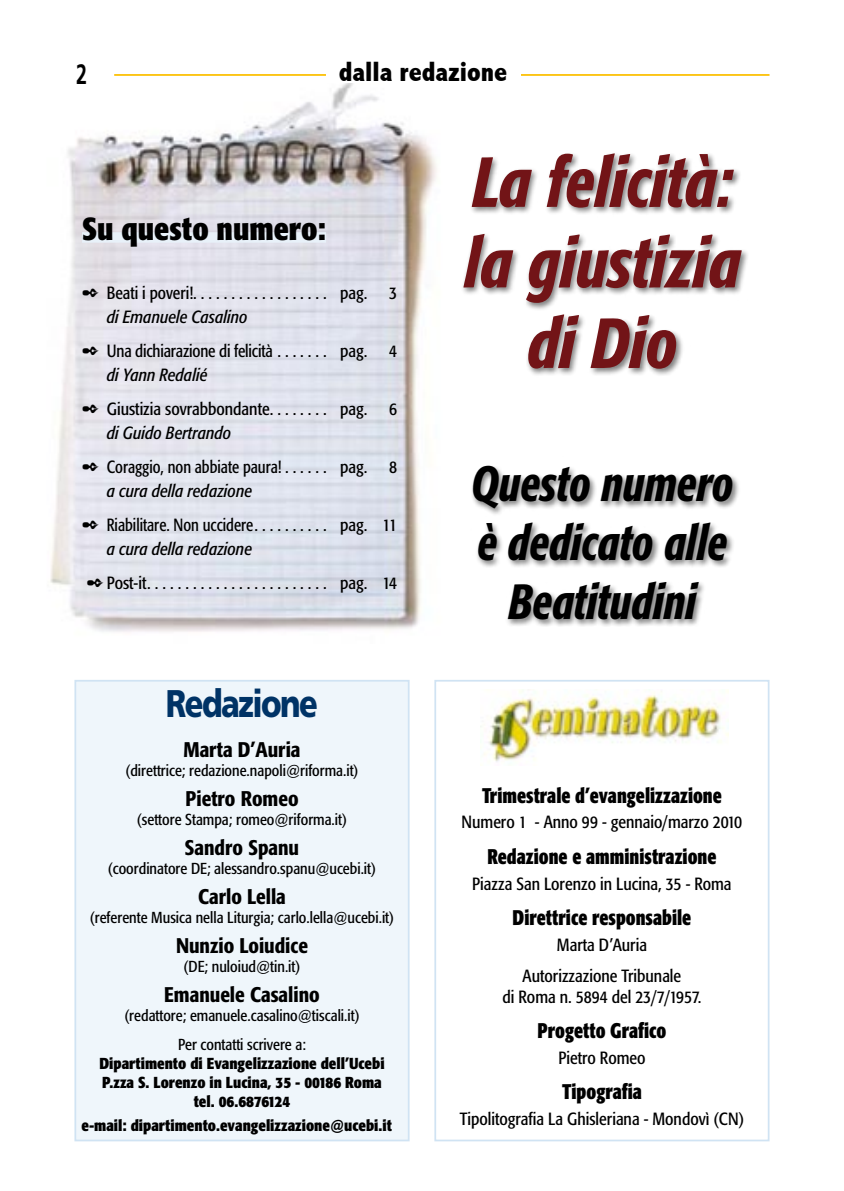
<style>
.page{position:relative;width:844px;height:1191px;background:#fff}
.page>*{position:absolute;margin:0;border:0;box-sizing:border-box;transform-origin:0 0}
.t1{font:italic 500 condensed 70px/80.5px "Formata";color:#721417;text-align:center;scale:.91 1}
.t2{font:italic 500 condensed 49px/58.8px "Formata";color:#000;text-align:center;scale:.88 1}
.t3{font:900 38.5px "Frutiger";letter-spacing:-.05em;color:#036;scale:.8 1}
.t4{font:700 condensed 31.5px "Formata";color:#000}
.t5{font:800 condensed 28px "Abadi";color:#000}
.t6{font:700 28px "Frutiger";color:#000;scale:.7 1}
.t7{font:700 condensed 21px "Formata";color:#000;scale:.9 1}
.t8{font:500 condensed 21px "Formata";color:#000}
.t9{font:condensed 17.5px/33.9px "Formata";color:#000}
.t10{font:condensed 17.5px/33.9px "Formata";color:#000;scale:.93 1}
.t11{font:condensed 17.5px/33.9px "Formata";color:#000;scale:.96 1}
.t12{font:condensed 15.75px/28.9px "Formata";color:#000;text-align:center}
.t13{font:700 condensed 15.75px/18.9px "Formata";color:#000;text-align:center}
.s1{font-style:italic}
</style>
<div class="page">
<img style="left:50px;top:83px;width:387px;height:549px">
<div style="left:82px;top:232px;width:244px;height:11px;background:#e8f1f9"></div>
<div style="left:434px;top:680px;width:335px;height:461px;border:2px solid #d0e3f3"></div>
<img style="left:480px;top:691px;width:248px;height:71px">
<div style="left:75px;top:680px;width:333px;height:460px;background:#eff6fb"></div>
<div style="left:74px;top:680px;width:335px;height:461px;border:2px solid #d0e3f3"></div>
<div style="left:460px;top:151px;width:288px;height:476px;background:#000;opacity:.5"></div>
<hr style="left:114px;top:74px;width:655px;height:2px;background:#fcbf00">
<div style="left:325px;top:50px;width:195px;height:33px;background:#fff"></div>
<h3 class="t6" style="left:76px;top:57px;width:17px">2</h3>
<h3 class="t5" style="left:339px;top:55px;width:170px">dalla redazione</h3>
<h3 class="t4" style="left:82px;top:209px;width:245px">Su questo numero:</h3>
<p class="t9" style="left:82px;top:276px;width:284px">✒ Beati i poveri! . . . . . . . . . . . . . . . . . . pag.</p>
<p class="t9" style="left:389px;top:276px;width:10px">3</p>
<p class="t11" style="left:82px;top:300px;width:296px;text-indent:25px"><span class="s1">di Emanuele Casalino<br></span>✒ Una dichiarazione di felicità . . . . . . . pag.</p>
<p class="t9" style="left:389px;top:334px;width:10px">4</p>
<p class="t9" style="left:82px;top:358px;width:284px;text-indent:25px"><span class="s1">di Yann Redalié<br></span>✒ Giustizia sovrabbondante . . . . . . . . pag.</p>
<p class="t9" style="left:389px;top:392px;width:10px">6</p>
<p class="t10" style="left:82px;top:416px;width:306px;text-indent:25px"><span class="s1">di Guido Bertrando<br></span>✒ Coraggio, non abbiate paura! . . . . . . pag.</p>
<p class="t9" style="left:389px;top:450px;width:10px">8</p>
<p class="t10" style="left:82px;top:474px;width:340px;text-indent:25px"><span class="s1">a cura della redazione<br></span>✒ Riabilitare. Non uccidere . . . . . . . . . . pag. 11</p>
<p class="t9" style="left:87px;top:532px;width:312px;text-indent:20px"><span class="s1">a cura della redazione<br></span>✒ Post-it . . . . . . . . . . . . . . . . . . . . . . . . pag. 14</p>
<h3 class="t3" style="left:166px;top:680px;width:192px">Redazione</h3>
<p class="t8" style="left:183px;top:736px;width:118px">Marta D’Auria</p>
<p class="t12" style="left:125px;top:756px;width:234px">(direttrice; redazione.napoli@riforma.it)</p>
<p class="t8" style="left:185px;top:786px;width:114px">Pietro Romeo</p>
<p class="t12" style="left:137px;top:805px;width:211px">(settore Stampa; romeo@riforma.it)</p>
<p class="t8" style="left:185px;top:835px;width:116px">Sandro Spanu</p>
<p class="t12" style="left:108px;top:854px;width:269px">(coordinatore DE; alessandro.spanu@ucebi.it)</p>
<p class="t8" style="left:198px;top:884px;width:89px">Carlo Lella</p>
<p class="t12" style="left:90px;top:903px;width:306px">(referente Musica nella Liturgia; carlo.lella@ucebi.it)</p>
<p class="t8" style="left:176px;top:933px;width:133px">Nunzio Loiudice</p>
<p class="t12" style="left:183px;top:952px;width:118px">(DE; nuloiud@tin.it)</p>
<p class="t8" style="left:164px;top:982px;width:157px">Emanuele Casalino</p>
<p class="t12" style="left:124px;top:1001px;width:237px">(redattore; emanuele.casalino@tiscali.it)<br>Per contatti scrivere a:</p>
<p class="t13" style="left:99px;top:1053px;width:287px">Dipartimento di Evangelizzazione dell’Ucebi<br>P.zza S. Lorenzo in Lucina, 35 - 00186 Roma tel. 06.6876124</p>
<p class="t13" style="left:81px;top:1115px;width:312px">e-mail: dipartimento.evangelizzazione@ucebi.it</p>
<h1 class="t1" style="left:463px;top:142px;width:305px">La felicità: la giustizia di Dio</h1>
<h2 class="t2" style="left:470px;top:454px;width:300px">Questo numero è dedicato alle<br>Beatitudini</h2>
<p class="t7" style="left:482px;top:782px;width:268px">Trimestrale d’evangelizzazione</p>
<p class="t9" style="left:461px;top:805px;width:282px">Numero 1 - Anno 99 - gennaio/marzo 2010</p>
<p class="t7" style="left:487px;top:843px;width:256px">Redazione e amministrazione</p>
<p class="t9" style="left:472px;top:866px;width:261px">Piazza San Lorenzo in Lucina, 35 - Roma</p>
<p class="t7" style="left:512px;top:904px;width:200px">Direttrice responsabile</p>
<p class="t9" style="left:522px;top:929px;width:160px;line-height:31px;text-align:center">Marta D’Auria<br>Autorizzazione Tribunale</p>
<p class="t9" style="left:502px;top:979px;width:199px">di Roma n. 5894 del 23/7/1957.</p>
<p class="t7" style="left:537px;top:1017px;width:144px">Progetto Grafico</p>
<p class="t9" style="left:558px;top:1040px;width:89px">Pietro Romeo</p>
<p class="t7" style="left:562px;top:1078px;width:90px">Tipografia</p>
<p class="t9" style="left:459px;top:1101px;width:286px">Tipolitografia La Ghisleriana - Mondovì (CN)</p>
</div>
